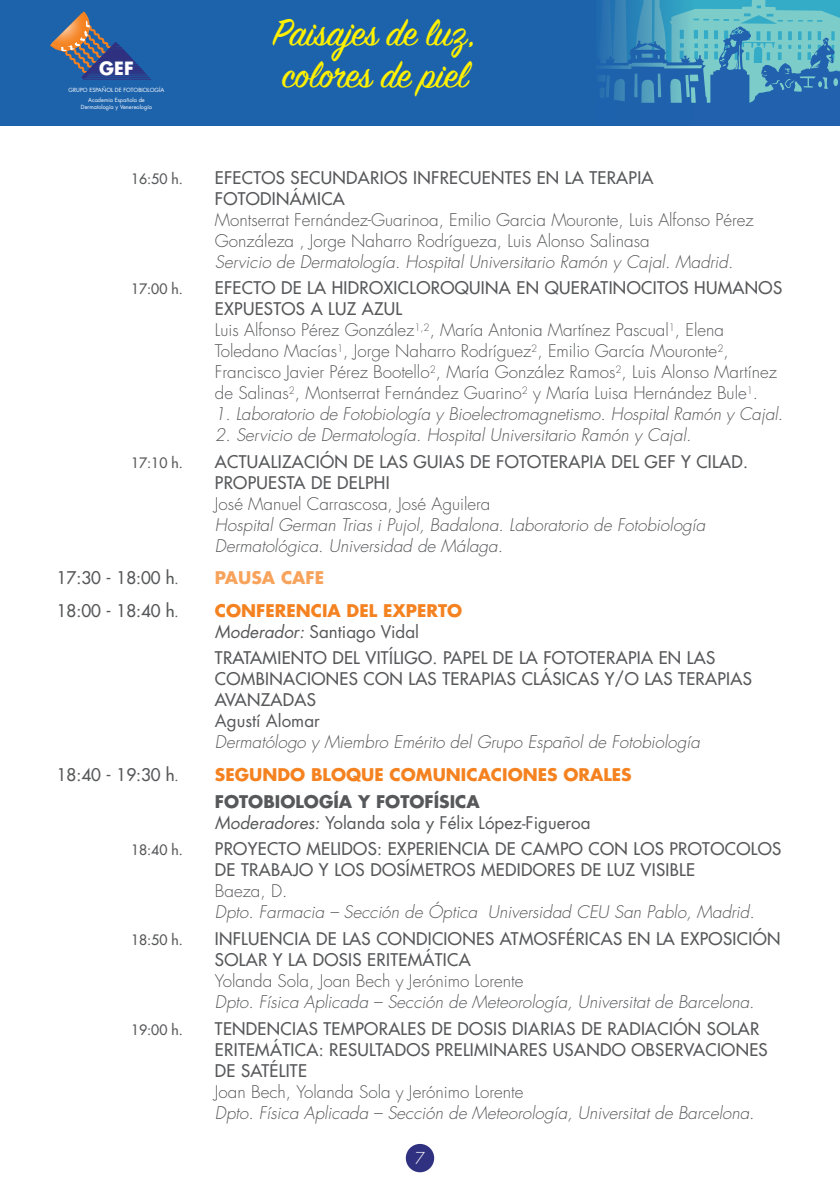
<style>
.page{position:relative;width:840px;height:1191px;background:#fff}
.page>*{position:absolute;margin:0;border:0;box-sizing:border-box;transform-origin:0 0}
.t1{font:42px/42.2px "Sign Painter House Script";letter-spacing:-.005em;color:#fff101}
.t2{font:700 17.8px "Futura LT";color:#fff}
.t3{font:300 17px/21px "Futura LT";color:#57585a}
.t4{font:17px/21px "Futura LT";letter-spacing:.02em;color:#57585a}
.t5{font:italic 300 17px/21px "Futura LT";color:#57585a}
.t6{font:17px/21px "Futura LT";color:#57585a}
.t7{font:700 17px/21px "Futura LT";color:#f58220}
.t8{font:700 17px "Futura LT";color:#f8a35c}
.t9{font:300 16px "Futura LT";color:#fff}
.t10{font:14px "Futura LT";color:#57585a}
.t11{font:5.6px/10px "Futura LT";color:#fff;text-align:center}
.s1{font-weight:400}
.s2{font-size:14px}
.s3{font-weight:400;font-style:italic;color:#57585a}
.s4{font-weight:400;color:#57585a}
.s5{font-weight:700}
.s6{font-style:italic}
</style>
<div class="page">
<div style="left:405px;top:1143px;width:29px;height:29px;background:#303180;border-radius:50%"></div>
<div style="left:0;top:0;width:737px;height:126px;background:#1d63ac"></div>
<svg style="left:601px;top:0;width:238px;height:126px"></svg>
<hr style="left:84px;top:79px;width:68px;height:1px;background:#303180">
<hr style="left:84px;top:77px;width:68px;height:1px;background:#303180">
<hr style="left:84px;top:74px;width:68px;height:2px;background:#303180">
<hr style="left:84px;top:72px;width:68px;height:2px;background:#303180">
<hr style="left:84px;top:70px;width:68px;height:1px;background:#303180">
<hr style="left:84px;top:68px;width:68px;height:1px;background:#303180">
<hr style="left:84px;top:66px;width:68px;height:1px;background:#303180">
<hr style="left:84px;top:64px;width:68px;height:1px;background:#303180">
<hr style="left:84px;top:62px;width:68px;height:1px;background:#303180">
<hr style="left:84px;top:60px;width:68px;height:1px;background:#303180">
<hr style="left:84px;top:58px;width:68px;height:1px;background:#303180">
<hr style="left:84px;top:55px;width:68px;height:2px;background:#303180">
<hr style="left:84px;top:53px;width:68px;height:2px;background:#303180">
<hr style="left:84px;top:51px;width:68px;height:1px;background:#303180">
<hr style="left:84px;top:49px;width:68px;height:1px;background:#303180">
<hr style="left:84px;top:47px;width:68px;height:1px;background:#303180">
<hr style="left:84px;top:45px;width:68px;height:1px;background:#303180">
<hr style="left:84px;top:44px;width:68px;height:1px;background:#303180">
<svg style="left:50px;top:11px;width:72px;height:69px"></svg>
<p class="t2" style="left:99px;top:56px;width:36px">GEF</p>
<p class="t11" style="left:69px;top:85px;width:97px">GRUPO ESPAÑOL DE FOTOBIOLOGÍA<br>Academia Española de</p>
<p class="t11" style="left:81px;top:102px;width:72px">Dermatología y Venereología</p>
<h1 class="t1" style="left:273px;top:15px;width:205px">Paisajes de luz, colores de piel</h1>
<p class="t10" style="left:131px;top:169px;width:53px">16:50 h.</p>
<p class="t4" style="left:215px;top:167px;width:440px">EFECTOS SECUNDARIOS INFRECUENTES EN LA TERAPIA<br>FOTODINÁMICA</p>
<p class="t3" style="left:215px;top:209px;width:540px">Montserrat Fernández-Guarinoa, Emilio Garcia Mouronte, Luis Alfonso Pérez<br>Gonzáleza , Jorge Naharro Rodrígueza, Luis Alonso Salinasa</p>
<p class="t5" style="left:215px;top:251px;width:519px">Servicio de Dermatología. Hospital Universitario Ramón y Cajal. Madrid.</p>
<p class="t10" style="left:131px;top:280px;width:53px">17:00 h.</p>
<p class="t3" style="left:215px;top:278px;width:568px"><span class="s1">EFECTO DE LA HIDROXICLOROQUINA EN QUERATINOCITOS HUMANOS EXPUESTOS A LUZ AZUL<br></span>Luis Alfonso Pérez González<sup>1,2</sup>, María Antonia Martínez Pascual<sup>1</sup>, Elena Toledano Macías<sup>1</sup>, Jorge Naharro Rodríguez<sup>2</sup>, Emilio García Mouronte<sup>2</sup>, Francisco Javier Pérez Bootello<sup>2</sup>, María González Ramos<sup>2</sup>, Luis Alonso Martínez de Salinas<sup>2</sup>, Montserrat Fernández Guarino<sup>2</sup> y María Luisa Hernández Bule<sup>1</sup>.</p>
<p class="t5" style="left:215px;top:404px;width:569px">1. Laboratorio de Fotobiología y Bioelectromagnetismo. Hospital Ramón y Cajal.</p>
<p class="t5" style="left:215px;top:425px;width:477px">2. Servicio de Dermatología. Hospital Universitario Ramón y Cajal.</p>
<p class="t10" style="left:131px;top:454px;width:53px">17:10 h.</p>
<p class="t4" style="left:215px;top:451px;width:534px">ACTUALIZACIÓN DE LAS GUIAS DE FOTOTERAPIA DEL GEF Y CILAD.<br>PROPUESTA DE DELPHI</p>
<p class="t3" style="left:215px;top:494px;width:277px">José Manuel Carrascosa, José Aguilera</p>
<p class="t5" style="left:215px;top:515px;width:491px">Hospital German Trias i Pujol, Badalona. Laboratorio de Fotobiología<br>Dermatológica. Universidad de Málaga.</p>
<p class="t4" style="left:57px;top:567px;width:123px">17:30 - 18:00 h<span class="s2">.</span></p>
<p class="t8" style="left:215px;top:567px;width:111px">PAUSA CAFE</p>
<p class="t4" style="left:57px;top:600px;width:123px">18:00 - 18:40 h<span class="s2">.</span></p>
<p class="t7" style="left:215px;top:599px;width:248px">CONFERENCIA DEL EXPERTO<br><span class="s3">Moderador:</span> <span class="s4">Santiago Vidal</span></p>
<p class="t4" style="left:215px;top:647px;width:538px">TRATAMIENTO DEL VITÍLIGO. PAPEL DE LA FOTOTERAPIA EN LAS<br>COMBINACIONES CON LAS TERAPIAS CLÁSICAS Y/O LAS TERAPIAS<br>AVANZADAS</p>
<p class="t6" style="left:215px;top:711px;width:106px">Agustí Alomar</p>
<p class="t5" style="left:215px;top:732px;width:486px">Dermatólogo y Miembro Emérito del Grupo Español de Fotobiología</p>
<p class="t4" style="left:57px;top:764px;width:123px">18:40 - 19:30 h<span class="s2">.</span></p>
<p class="t7" style="left:215px;top:763px;width:418px">SEGUNDO BLOQUE COMUNICACIONES ORALES</p>
<p class="t6" style="left:215px;top:791px;width:377px"><span class="s5">FOTOBIOLOGÍA Y FOTOFÍSICA<br></span><span class="s6">Moderadores:</span> Yolanda sola y Félix López-Figueroa</p>
<p class="t10" style="left:131px;top:841px;width:53px">18:40 h.</p>
<p class="t4" style="left:215px;top:838px;width:567px">PROYECTO MELIDOS: EXPERIENCIA DE CAMPO CON LOS PROTOCOLOS<br>DE TRABAJO Y LOS DOSÍMETROS MEDIDORES DE LUZ VISIBLE</p>
<p class="t3" style="left:215px;top:881px;width:74px">Baeza, D.</p>
<p class="t5" style="left:215px;top:902px;width:541px">Dpto. Farmacia – Sección de Óptica Universidad CEU San Pablo, Madrid.</p>
<p class="t10" style="left:131px;top:930px;width:53px">18:50 h.</p>
<p class="t4" style="left:215px;top:928px;width:566px">INFLUENCIA DE LAS CONDICIONES ATMOSFÉRICAS EN LA EXPOSICIÓN<br>SOLAR Y LA DOSIS ERITEMÁTICA</p>
<p class="t3" style="left:215px;top:970px;width:310px">Yolanda Sola, Joan Bech y Jerónimo Lorente</p>
<p class="t5" style="left:215px;top:991px;width:540px">Dpto. Física Aplicada – Sección de Meteorología, Universitat de Barcelona.</p>
<p class="t10" style="left:131px;top:1020px;width:53px">19:00 h.</p>
<p class="t4" style="left:215px;top:1017px;width:554px">TENDENCIAS TEMPORALES DE DOSIS DIARIAS DE RADIACIÓN SOLAR<br>ERITEMÁTICA: RESULTADOS PRELIMINARES USANDO OBSERVACIONES<br>DE SATÉLITE</p>
<p class="t3" style="left:215px;top:1081px;width:310px">Joan Bech, Yolanda Sola y Jerónimo Lorente</p>
<p class="t5" style="left:215px;top:1102px;width:540px">Dpto. Física Aplicada – Sección de Meteorología, Universitat de Barcelona.</p>
<p class="t9" style="left:415px;top:1148px;width:11px">7</p>
</div>
